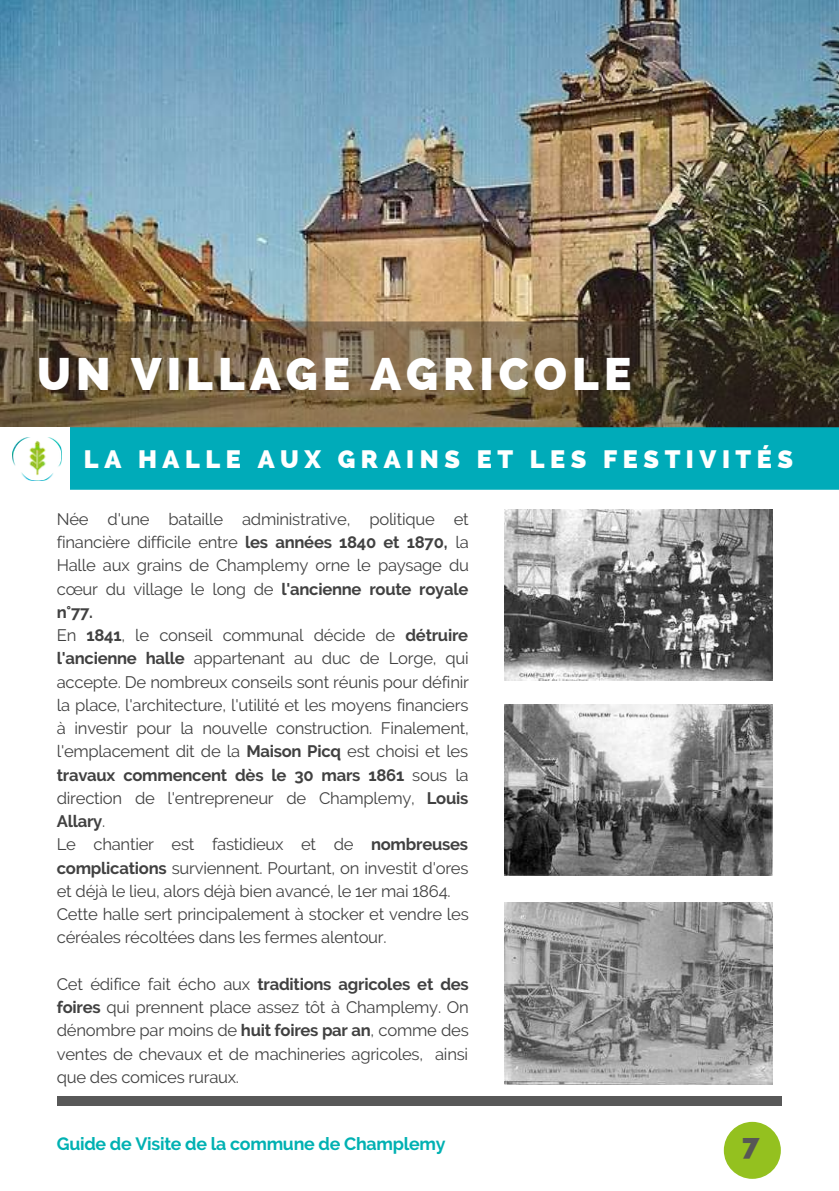
<style>
.page{position:relative;width:839px;height:1191px;background:#fff}
.page>*{position:absolute;margin:0;border:0;box-sizing:border-box;transform-origin:0 0}
.t1{font:800 45.6px "Raleway";letter-spacing:.11em;color:#fff}
.t2{font:800 29.4px "Raleway";color:#575756}
.t3{font:800 25.2px "Raleway";letter-spacing:.22em;color:#fff}
.t4{font:700 17.8px "Raleway";letter-spacing:-.015em;color:#00b1b2}
.t5{font:16.6px/23.2px "Raleway";letter-spacing:-.015em;color:#414141}
.s1{font-weight:700}
</style>
<div class="page">
<img style="left:0;top:0;width:838px;height:322px">
<div style="left:57px;top:1096px;width:724px;height:9px;background:#585858"></div>
<div style="left:0;top:427px;width:838px;height:63px;background:#00abb9"></div>
<div style="left:723px;top:1122px;width:57px;height:57px;background:#94c11f;border-radius:50%"></div>
<svg style="left:0;top:322px;width:838px;height:105px;background:#65553c"></svg>
<img style="left:504px;top:903px;width:268px;height:181px">
<img style="left:504px;top:705px;width:268px;height:171px">
<img style="left:504px;top:510px;width:268px;height:171px">
<div style="left:0;top:427px;width:70px;height:73px;background:#fff"></div>
<img style="left:13px;top:437px;width:49px;height:43px">
<h1 class="t1" style="left:37px;top:347px;width:595px">UN VILLAGE AGRICOLE</h1>
<h3 class="t3" style="left:84px;top:444px;width:710px">LA HALLE AUX GRAINS ET LES FESTIVITÉS</h3>
<p class="t5" style="left:57px;top:507px;width:414px">Née d'une bataille administrative, politique et financière difficile entre <span class="s1">les années 1840 et 1870,</span> la Halle aux grains de Champlemy orne le paysage du cœur du village le long de <span class="s1">l'ancienne route royale n°77.<br></span>En <span class="s1">1841</span>, le conseil communal décide de <span class="s1">détruire l'ancienne halle</span> appartenant au duc de Lorge, qui accepte. De nombreux conseils sont réunis pour définir la place, l'architecture, l'utilité et les moyens financiers à investir pour la nouvelle construction. Finalement, l'emplacement dit de la <span class="s1">Maison Picq</span> est choisi et les <span class="s1">travaux commencent dès le 30 mars 1861</span> sous la direction de l'entrepreneur de Champlemy, <span class="s1">Louis Allary</span>.<br>Le chantier est fastidieux et de <span class="s1">nombreuses complications</span> surviennent. Pourtant, on investit d'ores et déjà le lieu, alors déjà bien avancé, le 1er mai 1864.<br>Cette halle sert principalement à stocker et vendre les céréales récoltées dans les fermes alentour.</p>
<p class="t5" style="left:57px;top:972px;width:413px;text-align:justify">Cet édifice fait écho aux <span class="s1">traditions agricoles et des foires</span> qui prennent place assez tôt à Champlemy. On dénombre par moins de <span class="s1">huit foires par an</span>, comme des ventes de chevaux et de machineries agricoles, ainsi que des comices ruraux.</p>
<p class="t4" style="left:57px;top:1133px;width:390px">Guide de Visite de la commune de Champlemy</p>
<h2 class="t2" style="left:742px;top:1128px;width:19px">7</h2>
</div>
